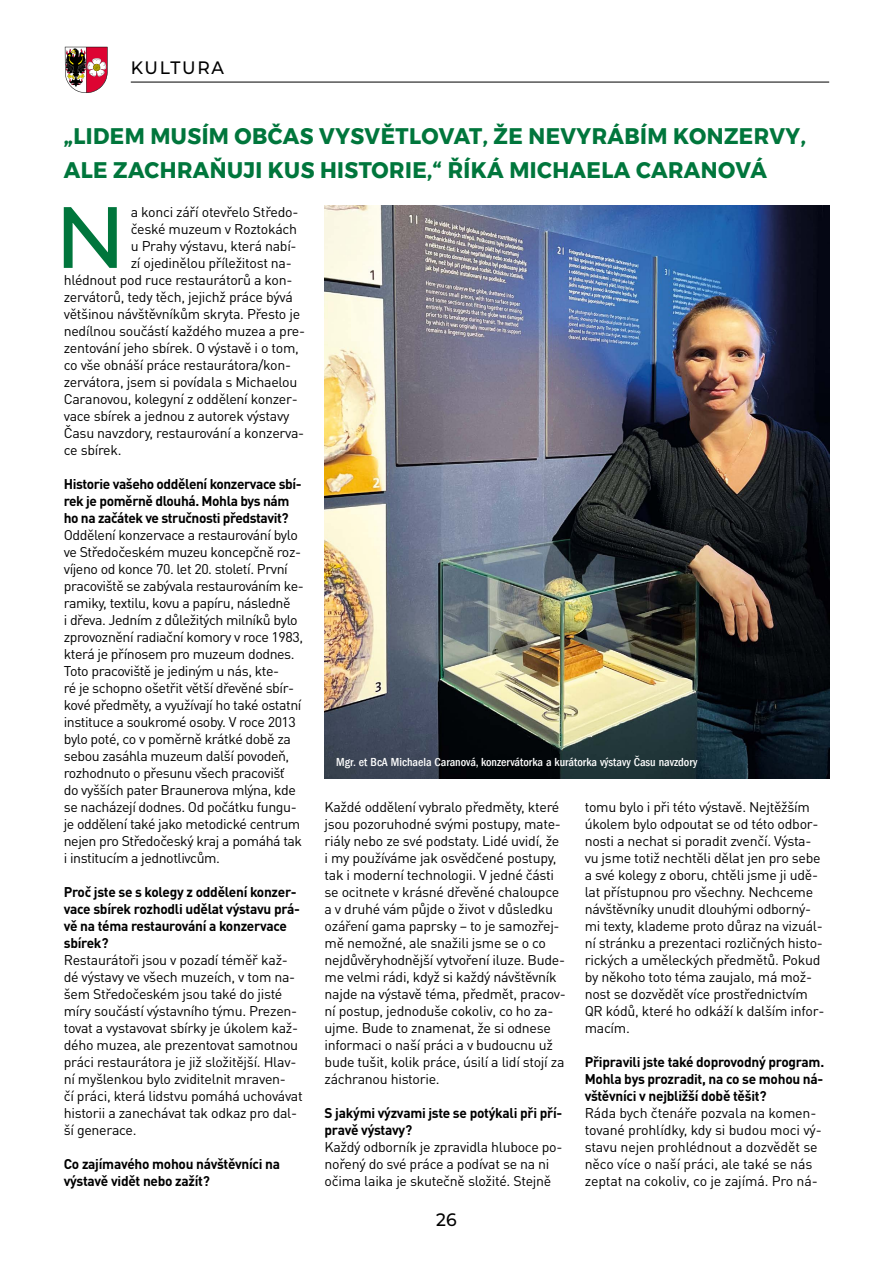
<style>
.page{position:relative;width:893px;height:1263px;background:#fff}
.page>*{position:absolute;margin:0;border:0;box-sizing:border-box;transform-origin:0 0}
.t1{font:500 86.85px "Montserrat";color:#00763c}
.t2{font:700 22.5px/34.5px "Montserrat";letter-spacing:.02em;color:#00763c;scale:.95 1}
.t3{font:500 18px "Montserrat";letter-spacing:.09em;color:#000;scale:.95 1}
.t4{font:13.95px/17px "DIN Pro";letter-spacing:-.02em;color:#000}
.t5{font:700 13.95px/17px "DIN Pro";letter-spacing:-.02em;color:#000}
.t6{font:500 condensed 12px "Franklin Gothic LT Com";color:#fff}
</style>
<div class="page">
<hr style="left:131px;top:82px;width:698px;height:1px;background:#000">
<svg style="left:65px;top:47px;width:43px;height:46px"></svg>
<hr style="left:86px;top:47px;width:1px;height:46px;background:#000">
<img style="left:325px;top:205px;width:504px;height:573px">
<p class="t3" style="left:131px;top:55px;width:100px">KULTURA</p>
<h2 class="t2" style="left:64px;top:119px;width:783px">„LIDEM MUSÍM OBČAS VYSVĚTLOVAT, ŽE NEVYRÁBÍM KONZERVY,<br>ALE ZACHRAŇUJI KUS HISTORIE,“ ŘÍKÁ MICHAELA CARANOVÁ</h2>
<h1 class="t1" style="left:55px;top:179px;width:73px">N</h1>
<p class="t4" style="left:131px;top:203px;width:169px">a konci září otevřelo Středo-</p>
<p class="t4" style="left:131px;top:220px;width:168px">české muzeum v Roztokách</p>
<p class="t4" style="left:131px;top:237px;width:167px">u Prahy výstavu, která nabí-</p>
<p class="t4" style="left:131px;top:254px;width:163px">zí ojedinělou příležitost na-</p>
<p class="t4" style="left:64px;top:271px;width:230px">hlédnout pod ruce restaurátorů a kon-</p>
<p class="t4" style="left:64px;top:288px;width:230px">zervátorů, tedy těch, jejichž práce bývá</p>
<p class="t4" style="left:64px;top:305px;width:238px">většinou návštěvníkům skryta. Přesto je</p>
<p class="t4" style="left:64px;top:322px;width:243px">nedílnou součástí každého muzea a pre-</p>
<p class="t4" style="left:64px;top:339px;width:237px">zentování jeho sbírek. O výstavě i o tom,</p>
<p class="t4" style="left:64px;top:356px;width:229px">co vše obnáší práce restaurátora/kon-</p>
<p class="t4" style="left:64px;top:373px;width:235px">zervátora, jsem si povídala s Michaelou</p>
<p class="t4" style="left:64px;top:390px;width:236px">Caranovou, kolegyní z oddělení konzer-</p>
<p class="t4" style="left:64px;top:407px;width:227px">vace sbírek a jednou z autorek výstavy</p>
<p class="t4" style="left:64px;top:424px;width:242px">Času navzdory, restaurování a konzerva-</p>
<p class="t4" style="left:64px;top:441px;width:59px">ce sbírek.</p>
<p class="t5" style="left:64px;top:474px;width:239px">Historie vašeho oddělení konzervace sbí&shy;rek je poměrně dlouhá. Mohla bys nám ho na začátek ve stručnosti představit?</p>
<p class="t4" style="left:64px;top:526px;width:242px">Oddělení konzervace a restaurování bylo ve Středočeském muzeu koncepčně roz&shy;víjeno od konce 70. let 20. století. První pracoviště se zabývala restaurováním ke&shy;ramiky, textilu, kovu a papíru, následně<br>i dřeva. Jedním z důležitých milníků bylo zprovoznění radiační komory v roce 1983, která je přínosem pro muzeum dodnes.<br>Toto pracoviště je jediným u nás, kte-<br>ré je schopno ošetřit větší dřevěné sbír&shy;kové předměty, a využívají ho také ostatní instituce a soukromé osoby. V roce 2013 bylo poté, co v poměrně krátké době za sebou zasáhla muzeum další povodeň, rozhodnuto o přesunu všech pracovišť<br>do vyšších pater Braunerova mlýna, kde se nacházejí dodnes. Od počátku fungu&shy;je oddělení také jako metodické centrum nejen pro Středočeský kraj a pomáhá tak i institucím a jednotlivcům.</p>
<p class="t5" style="left:64px;top:882px;width:238px">Proč jste se s kolegy z oddělení konzer&shy;vace sbírek rozhodli udělat výstavu prá&shy;vě na téma restaurování a konzervace sbírek?</p>
<p class="t4" style="left:64px;top:951px;width:241px">Restaurátoři jsou v pozadí téměř kaž&shy;dé výstavy ve všech muzeích, v tom na&shy;šem Středočeském jsou také do jisté míry součástí výstavního týmu. Prezen&shy;tovat a vystavovat sbírky je úkolem kaž&shy;dého muzea, ale prezentovat samotnou práci restaurátora je již složitější. Hlav&shy;ní myšlenkou bylo zviditelnit mraven-<br>čí práci, která lidstvu pomáhá uchovávat historii a zanechávat tak odkaz pro dal&shy;ší generace.</p>
<p class="t5" style="left:64px;top:1154px;width:218px">Co zajímavého mohou návštěvníci na výstavě vidět nebo zažít?</p>
<p class="t6" style="left:336px;top:755px;width:363px">Mgr. et BcA Michaela Caranová, konzervátorka a kurátorka výstavy Času navzdory</p>
<p class="t4" style="left:325px;top:798px;width:243px">Každé oddělení vybralo předměty, které jsou pozoruhodné svými postupy, mate&shy;riály nebo ze své podstaty. Lidé uvidí, že i my používáme jak osvědčené postupy, tak i moderní technologii. V jedné části se ocitnete v krásné dřevěné chaloupce a v druhé vám půjde o život v důsledku ozáření gama paprsky – to je samozřej&shy;mě nemožné, ale snažili jsme se o co nejdůvěryhodnější vytvoření iluze. Bude&shy;me velmi rádi, když si každý návštěvník najde na výstavě téma, předmět, pracov&shy;ní postup, jednoduše cokoliv, co ho za&shy;ujme. Bude to znamenat, že si odnese informaci o naší práci a v budoucnu už bude tušit, kolik práce, úsilí a lidí stojí za záchranou historie.</p>
<p class="t5" style="left:325px;top:1103px;width:239px">S jakými výzvami jste se potýkali při pří&shy;pravě výstavy?</p>
<p class="t4" style="left:325px;top:1138px;width:239px">Každý odborník je zpravidla hluboce po&shy;nořený do své práce a podívat se na ni očima laika je skutečně složité. Stejně</p>
<p class="t4" style="left:585px;top:798px;width:241px">tomu bylo i při této výstavě. Nejtěžším úkolem bylo odpoutat se od této odbor&shy;nosti a nechat si poradit zvenčí. Výsta&shy;vu jsme totiž nechtěli dělat jen pro sebe a své kolegy z oboru, chtěli jsme ji udě&shy;lat přístupnou pro všechny. Nechceme návštěvníky unudit dlouhými odborný&shy;mi texty, klademe proto důraz na vizuál&shy;ní stránku a prezentaci rozličných histo&shy;rických a uměleckých předmětů. Pokud by někoho toto téma zaujalo, má mož&shy;nost se dozvědět více prostřednictvím QR kódů, které ho odkáží k dalším infor&shy;macím.</p>
<p class="t5" style="left:585px;top:1052px;width:241px;text-align:justify">Připravili jste také doprovodný program.<br>Mohla bys prozradit, na co se mohou ná&shy;vštěvníci v nejbližší době těšit?</p>
<p class="t4" style="left:585px;top:1104px;width:239px">Ráda bych čtenáře pozvala na komen&shy;tované prohlídky, kdy si budou moci vý&shy;stavu nejen prohlédnout a dozvědět se něco více o naší práci, ale také se nás zeptat na cokoliv, co je zajímá. Pro ná-</p>
<p class="t3" style="left:436px;top:1208px;width:23px">26</p>
</div>
